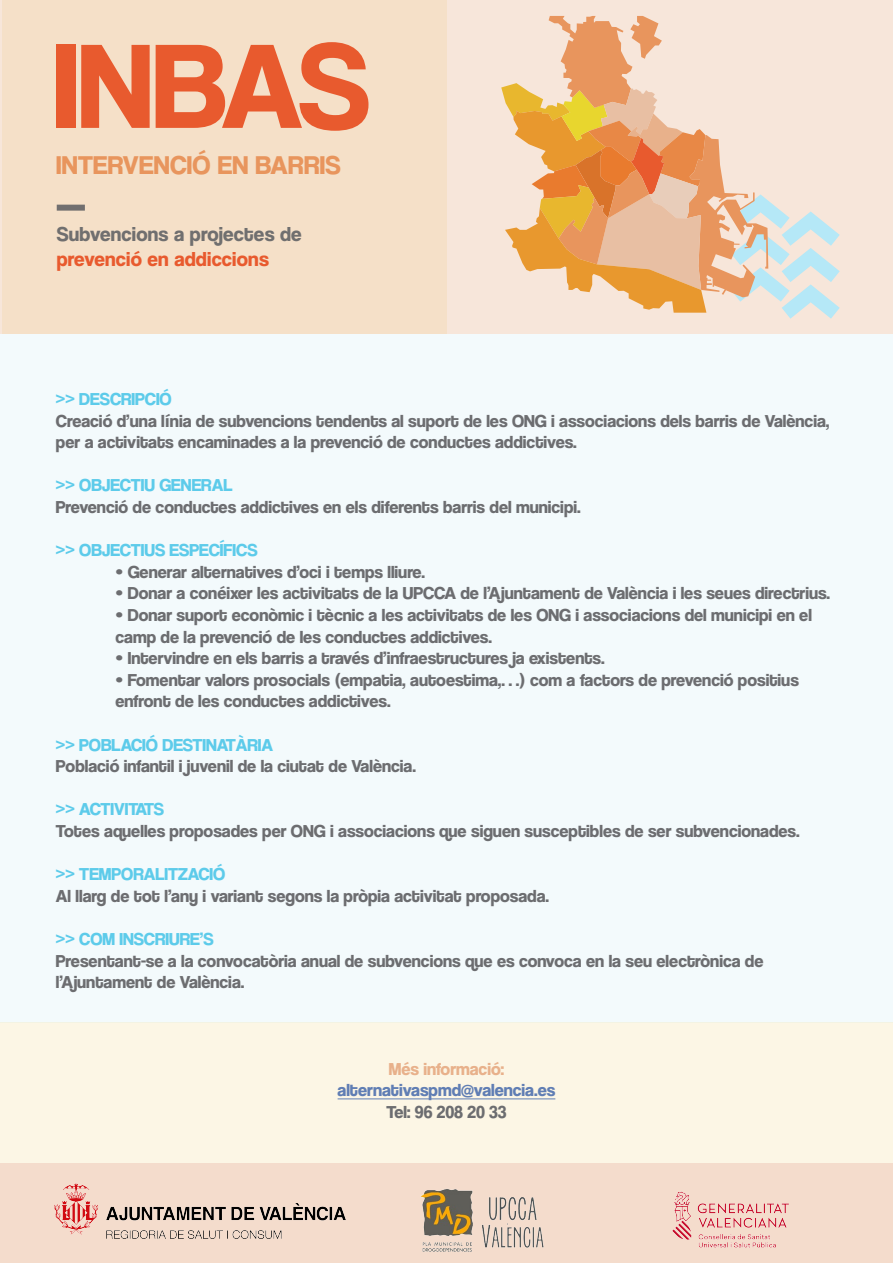
<style>
.page{position:relative;width:893px;height:1263px;background:#fff}
.page>*{position:absolute;margin:0;border:0;box-sizing:border-box;transform-origin:0 0}
.t1{font:700 124.95px "Coolvetica Rg";letter-spacing:-.015em;color:#e85a2e}
.t2{font:700 26.85px "Coolvetica Rg";letter-spacing:.01em;color:#e8955d}
.t3{font:700 20.85px/25px "Coolvetica Rg";letter-spacing:.01em;color:#706f6f}
.t4{font:700 18px/21.6px "Coolvetica Rg";color:#6c6d70}
.t5{font:700 18px "Coolvetica Rg";color:#5dcbea}
.t6{font:700 18px "Coolvetica Rg";color:#607eb4}
.t7{font:700 18px "Coolvetica Rg";color:#e8b18b}
.s1{color:#e85a2e}
</style>
<div class="page">
<div style="left:0;top:334px;width:893px;height:689px;background:#f3fafc"></div>
<div style="left:0;top:1163px;width:893px;height:100px;background:#f4dccc"></div>
<div style="left:0;top:1023px;width:893px;height:140px;background:#fcf6e5"></div>
<div style="left:0;top:0;width:893px;height:334px;background:linear-gradient(to right,#f4dec3,#f8e8df)"></div>
<svg style="left:501px;top:16px;width:339px;height:303px;background:#edc9a6"></svg>
<div style="left:57px;top:205px;width:28px;height:6px;background:#716f6f"></div>
<hr style="left:338px;top:1099px;width:217px;height:1px;background:#607eb4">
<img style="left:54px;top:1183px;width:292px;height:56px">
<img style="left:672px;top:1191px;width:117px;height:57px">
<img style="left:421px;top:1189px;width:123px;height:63px">
<p class="t1" style="left:53px;top:13px;width:318px">INBAS</p>
<p class="t2" style="left:56px;top:150px;width:286px">INTERVENCIÓ EN BARRIS</p>
<p class="t3" style="left:57px;top:221px;width:247px">Subvencions a projectes de <span class="s1">prevenció en addiccions</span></p>
<p class="t5" style="left:56px;top:388px;width:117px">&gt;&gt; DESCRIPCIÓ</p>
<p class="t4" style="left:56px;top:410px;width:775px">Creació d’una línia de subvencions tendents al suport de les ONG i associacions dels barris de València, per a activitats encaminades a la prevenció de conductes addictives.</p>
<p class="t5" style="left:56px;top:475px;width:178px">&gt;&gt; OBJECTIU GENERAL</p>
<p class="t4" style="left:56px;top:496px;width:526px">Prevenció de conductes addictives en els diferents barris del municipi.</p>
<p class="t5" style="left:56px;top:540px;width:203px">&gt;&gt; OBJECTIUS ESPECÍFICS</p>
<p class="t4" style="left:116px;top:561px;width:311px">• Generar alternatives d’oci i temps lliure.</p>
<p class="t4" style="left:116px;top:582px;width:716px">• Donar a conéixer les activitats de la UPCCA de l’Ajuntament de València i les seues directrius.</p>
<p class="t4" style="left:116px;top:604px;width:698px">• Donar suport econòmic i tècnic a les activitats de les ONG i associacions del municipi en el camp de la prevenció de les conductes addictives.</p>
<p class="t4" style="left:116px;top:647px;width:491px">• Intervindre en els barris a través d’infraestructures ja existents.</p>
<p class="t4" style="left:116px;top:669px;width:685px">• Fomentar valors prosocials (empatia, autoestima,…) com a factors de prevenció positius enfront de les conductes addictives.</p>
<p class="t5" style="left:56px;top:734px;width:219px">&gt;&gt; POBLACIÓ DESTINATÀRIA</p>
<p class="t4" style="left:56px;top:755px;width:362px">Població infantil i juvenil de la ciutat de València.</p>
<p class="t5" style="left:56px;top:799px;width:110px">&gt;&gt; ACTIVITATS</p>
<p class="t4" style="left:56px;top:820px;width:745px">Totes aquelles proposades per ONG i associacions que siguen susceptibles de ser subvencionades.</p>
<p class="t5" style="left:56px;top:864px;width:171px">&gt;&gt; TEMPORALITZACIÓ</p>
<p class="t4" style="left:56px;top:885px;width:495px">Al llarg de tot l’any i variant segons la pròpia activitat proposada.</p>
<p class="t5" style="left:56px;top:928px;width:159px">&gt;&gt; COM INSCRIURE’S</p>
<p class="t4" style="left:56px;top:950px;width:709px">Presentant-se a la convocatòria anual de subvencions que es convoca en la seu electrònica de l’Ajuntament de València.</p>
<p class="t7" style="left:389px;top:1058px;width:117px">Més informació:</p>
<p class="t6" style="left:338px;top:1080px;width:219px">alternativaspmd@valencia.es</p>
<p class="t4" style="left:386px;top:1101px;width:122px">Tel: 96 208 20 33</p>
</div>
